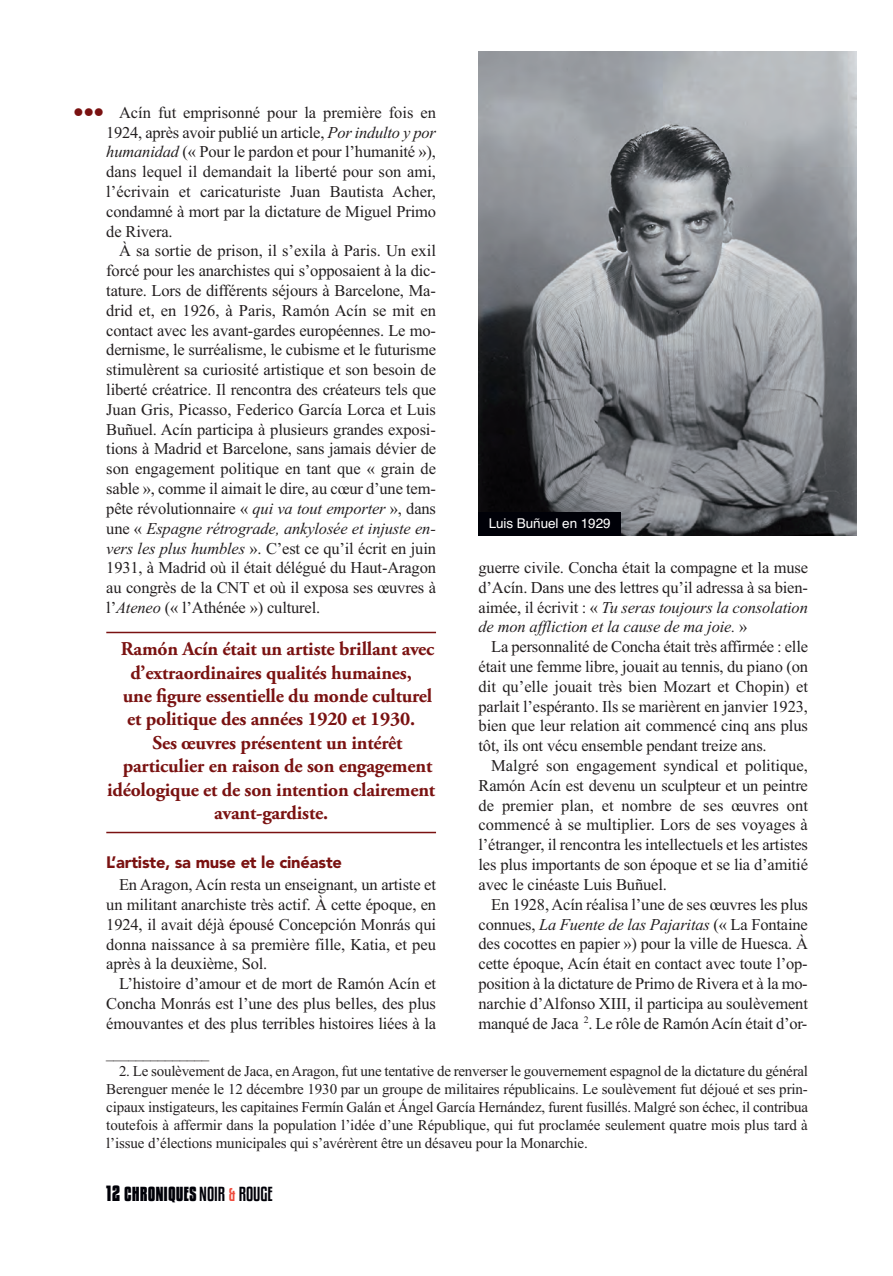
<style>
.page{position:relative;width:893px;height:1276px;background:#fff}
.page>*{position:absolute;margin:0;border:0;box-sizing:border-box;transform-origin:0 0}
.t1{font:700 19.5px/23.4px "Adobe Garamond Pro";letter-spacing:-.01em;color:#7a1211}
.t2{font:700 18px "Kenyan Coffee Rg";color:#000108}
.t3{font:16.5px/19.8px "Times New Roman";letter-spacing:-.01em;color:#231f20;text-align:justify}
.t4{font:900 16.5px "Avenir";letter-spacing:-.01em;color:#7a1211}
.t5{font:15px/18px "Times New Roman";letter-spacing:-.01em;color:#231f20;text-align:justify}
.t6{font:13.5px "Helvetica";letter-spacing:-.005em;color:#fff}
.t7{font:13.5px "Wingdings";color:#7a1211}
.s1{font-style:italic}
.s2{font-size:19.5px}
.s3{font-weight:400}
.s4{font-weight:400;font-size:16.5px;color:#ef4b3d}
</style>
<div class="page">
<hr style="left:106px;top:632px;width:330px;height:1px;background:#7a1211">
<hr style="left:106px;top:832px;width:330px;height:1px;background:#7a1211">
<img style="left:479px;top:52px;width:377px;height:484px">
<div style="left:479px;top:512px;width:142px;height:23px;background:#000108"></div>
<p class="t3" style="left:106px;top:104px;width:331px;text-indent:13px">Acín fut emprisonné pour la première fois en 1924, après avoir publié un article, <span class="s1">Por indulto y por humanidad</span> (« Pour le pardon et pour l’humanité »), dans lequel il demandait la liberté pour son ami, l’écrivain et caricaturiste Juan Bautista Acher, condamné à mort par la dictature de Miguel Primo de Rivera.</p>
<p class="t3" style="left:106px;top:242px;width:331px;text-indent:13px">À sa sortie de prison, il s’exila à Paris. Un exil forcé pour les anarchistes qui s’opposaient à la dic&shy;tature. Lors de différents séjours à Barcelone, Ma&shy;drid et, en 1926, à Paris, Ramón Acín se mit en contact avec les avant-gardes européennes. Le mo&shy;dernisme, le surréalisme, le cubisme et le futurisme stimulèrent sa curiosité artistique et son besoin de liberté créatrice. Il rencontra des créateurs tels que Juan Gris, Picasso, Federico García Lorca et Luis Buñuel. Acín participa à plusieurs grandes exposi&shy;tions à Madrid et Barcelone, sans jamais dévier de son engagement politique en tant que « grain de sable », comme il aimait le dire, au cœur d’une tem&shy;pête révolutionnaire « <span class="s1">qui va tout emporter</span> », dans une « <span class="s1">Espagne rétrograde, ankylosée et injuste en&shy;vers les plus humbles</span> ». C’est ce qu’il écrit en juin 1931, à Madrid où il était délégué du Haut-Aragon au congrès de la CNT et où il exposa ses œuvres à l’<span class="s1">Ateneo</span> (« l’Athénée ») culturel.</p>
<p class="t1" style="left:131px;top:639px;width:305px;text-indent:-10px">Ramón Acín était un artiste brillant avec d’extraordinaires qualités humaines,</p>
<p class="t1" style="left:123px;top:686px;width:311px">une figure essentielle du monde culturel et politique des années 1920 et 1930.</p>
<p class="t1" style="left:153px;top:733px;width:251px">Ses œuvres présentent un intérêt</p>
<p class="t1" style="left:123px;top:756px;width:311px">particulier en raison de son engagement</p>
<p class="t1" style="left:107px;top:779px;width:330px">idéologique et de son intention clairement</p>
<p class="t1" style="left:214px;top:803px;width:116px">avant-gardiste.</p>
<p class="t4" style="left:106px;top:856px;width:237px">L’artiste, sa muse et le cinéaste</p>
<p class="t3" style="left:106px;top:876px;width:331px;text-indent:13px">En Aragon, Acín resta un enseignant, un artiste et un militant anarchiste très actif. À cette époque, en 1924, il avait déjà épousé Concepción Monrás qui donna naissance à sa première fille, Katia, et peu après à la deuxième, Sol.</p>
<p class="t3" style="left:106px;top:975px;width:331px;text-indent:13px">L’histoire d’amour et de mort de Ramón Acín et Concha Monrás est l’une des plus belles, des plus émouvantes et des plus terribles histoires liées à la</p>
<p class="t7" style="left:74px;top:104px;width:32px">●●●</p>
<p class="t6" style="left:489px;top:518px;width:123px">Luis Buñuel en 1929</p>
<p class="t3" style="left:479px;top:559px;width:331px">guerre civile. Concha était la compagne et la muse d’Acín. Dans une des lettres qu’il adressa à sa bien&shy;aimée, il écrivit : « <span class="s1">Tu seras toujours la consolation de mon affliction et la cause de ma joie.</span> »</p>
<p class="t3" style="left:479px;top:638px;width:331px;text-indent:13px">La personnalité de Concha était très affirmée : elle était une femme libre, jouait au tennis, du piano (on dit qu’elle jouait très bien Mozart et Chopin) et parlait l’espéranto. Ils se marièrent en janvier 1923, bien que leur relation ait commencé cinq ans plus tôt, ils ont vécu ensemble pendant treize ans.</p>
<p class="t3" style="left:479px;top:757px;width:331px;text-indent:13px">Malgré son engagement syndical et politique, Ramón Acín est devenu un sculpteur et un peintre de premier plan, et nombre de ses œuvres ont commencé à se multiplier. Lors de ses voyages à l’étranger, il rencontra les intellectuels et les artistes les plus importants de son époque et se lia d’amitié avec le cinéaste Luis Buñuel.</p>
<p class="t3" style="left:479px;top:896px;width:331px;text-indent:13px">En 1928, Acín réalisa l’une de ses œuvres les plus connues, <span class="s1">La Fuente de las Pajaritas</span> (« La Fontaine des cocottes en papier ») pour la ville de Huesca. À cette époque, Acín était en contact avec toute l’op&shy;position à la dictature de Primo de Rivera et à la mo&shy;narchie d’Alfonso XIII, il participa au soulèvement manqué de Jaca <sup>2</sup>. Le rôle de Ramón Acín était d’or-</p>
<p class="t5" style="left:106px;top:1045px;width:105px">______________</p>
<p class="t5" style="left:106px;top:1063px;width:703px;text-indent:13px">2. Le soulèvement de Jaca, en Aragon, fut une tentative de renverser le gouvernement espagnol de la dictature du général Berenguer menée le 12 décembre 1930 par un groupe de militaires républicains. Le soulèvement fut déjoué et ses prin&shy;cipaux instigateurs, les capitaines Fermín Galán et Ángel García Hernández, furent fusillés. Malgré son échec, il contribua toutefois à affermir dans la population l’idée d’une République, qui fut proclamée seulement quatre mois plus tard à l’issue d’élections municipales qui s’avérèrent être un désaveu pour la Monarchie.</p>
<p class="t2" style="left:106px;top:1185px;width:168px"><span class="s2">12</span> CHRONIQUES <span class="s3">NOIR</span> <span class="s4">&amp;</span> <span class="s3">ROUGE</span></p>
</div>
